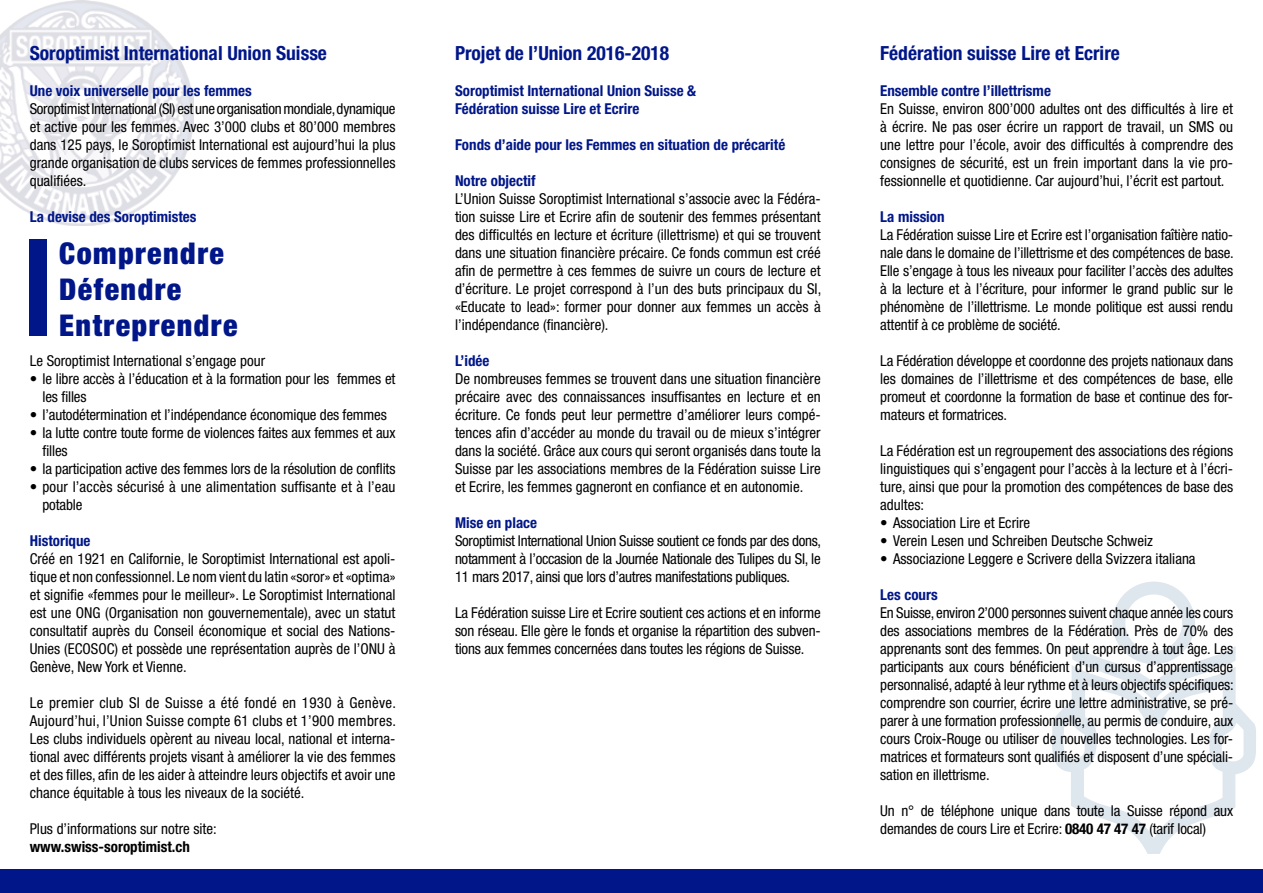
<style>
.page{position:relative;width:1263px;height:893px;background:#fff}
.page>*{position:absolute;margin:0;border:0;box-sizing:border-box;transform-origin:0 0}
.t1{font:900 condensed 30px/36px "Helvetica Neue";letter-spacing:.05em;color:#001689}
.t2{font:700 condensed 19.5px "Helvetica Neue";color:#001689}
.t3{font:condensed 15px/18px "Helvetica Neue";color:#000;text-align:justify}
.t4{font:700 condensed 15px/18px "Helvetica Neue";color:#001689}
.t5{font:700 condensed 15px "Helvetica Neue";color:#000}
.s1{font-weight:700}
</style>
<div class="page">
<img style="left:0;top:0;width:194px;height:226px">
<svg style="left:1052px;top:582px;width:204px;height:272px"></svg>
<div style="left:0;top:870px;width:1263px;height:23px;background:#001689"></div>
<div style="left:30px;top:240px;width:17px;height:96px;background:#001689"></div>
<h2 class="t2" style="left:30px;top:41px;width:299px">Soroptimist International Union Suisse</h2>
<p class="t4" style="left:30px;top:81px;width:223px">Une voix universelle pour les femmes</p>
<p class="t3" style="left:30px;top:99px;width:367px">Soroptimist International (SI) est une organisation mondiale, dynamique et active pour les femmes. Avec 3’000 clubs et 80’000 membres dans 125 pays, le Soroptimist International est aujourd’hui la plus grande organisation de clubs services de femmes professionnelles qualifiées.</p>
<p class="t4" style="left:30px;top:207px;width:168px">La devise des Soroptimistes</p>
<h1 class="t1" style="left:59px;top:235px;width:180px">Comprendre<br>Défendre<br>Entreprendre</h1>
<p class="t3" style="left:30px;top:351px;width:237px">Le Soroptimist International s’engage pour</p>
<p class="t3" style="left:43px;top:369px;width:354px;text-indent:-13px">• le libre accès à l’éducation et à la formation pour les femmes et les filles</p>
<p class="t3" style="left:30px;top:405px;width:359px">• l’autodétermination et l’indépendance économique des femmes</p>
<p class="t3" style="left:43px;top:423px;width:354px;text-indent:-13px">• la lutte contre toute forme de violences faites aux femmes et aux filles</p>
<p class="t3" style="left:30px;top:459px;width:367px">• la participation active des femmes lors de la résolution de conflits</p>
<p class="t3" style="left:43px;top:477px;width:354px;text-indent:-13px">• pour l’accès sécurisé à une alimentation suffisante et à l’eau potable</p>
<p class="t4" style="left:30px;top:531px;width:62px">Historique</p>
<p class="t3" style="left:30px;top:549px;width:367px">Créé en 1921 en Californie, le Soroptimist International est apoli&shy;tique et non confessionnel. Le nom vient du latin «soror» et «optima» et signifie «femmes pour le meilleur». Le Soroptimist International est une ONG (Organisation non gouvernementale), avec un statut consultatif auprès du Conseil économique et social des Nations-Unies (ECOSOC) et possède une représentation auprès de l’ONU à Genève, New York et Vienne.</p>
<p class="t3" style="left:30px;top:693px;width:368px">Le premier club SI de Suisse a été fondé en 1930 à Genève.<br>Aujourd’hui, l’Union Suisse compte 61 clubs et 1’900 membres.<br>Les clubs individuels opèrent au niveau local, national et interna&shy;tional avec différents projets visant à améliorer la vie des femmes et des filles, afin de les aider à atteindre leurs objectifs et avoir une chance équitable à tous les niveaux de la société.</p>
<p class="t3" style="left:30px;top:819px;width:188px">Plus d’informations sur notre site:</p>
<p class="t5" style="left:30px;top:837px;width:162px">www.swiss-soroptimist.ch</p>
<h2 class="t2" style="left:455px;top:41px;width:216px">Projet de l’Union 2016-2018</h2>
<p class="t4" style="left:455px;top:81px;width:243px">Soroptimist International Union Suisse &amp;<br>Fédération suisse Lire et Ecrire</p>
<p class="t4" style="left:455px;top:135px;width:332px">Fonds d’aide pour les Femmes en situation de précarité</p>
<p class="t4" style="left:455px;top:171px;width:82px">Notre objectif</p>
<p class="t3" style="left:455px;top:189px;width:368px">L’Union Suisse Soroptimist International s’associe avec la Fédéra&shy;tion suisse Lire et Ecrire afin de soutenir des femmes présentant des difficultés en lecture et écriture (illettrisme) et qui se trouvent dans une situation financière précaire. Ce fonds commun est créé afin de permettre à ces femmes de suivre un cours de lecture et d’écriture. Le projet correspond à l’un des buts principaux du SI, «Educate to lead»: former pour donner aux femmes un accès à l’indépendance (financière).</p>
<p class="t4" style="left:455px;top:351px;width:36px">L’idée</p>
<p class="t3" style="left:455px;top:369px;width:367px">De nombreuses femmes se trouvent dans une situation financière précaire avec des connaissances insuffisantes en lecture et en écriture. Ce fonds peut leur permettre d’améliorer leurs compé&shy;tences afin d’accéder au monde du travail ou de mieux s’intégrer dans la société. Grâce aux cours qui seront organisés dans toute la Suisse par les associations membres de la Fédération suisse Lire et Ecrire, les femmes gagneront en confiance et en autonomie.</p>
<p class="t4" style="left:455px;top:513px;width:84px">Mise en place</p>
<p class="t3" style="left:455px;top:531px;width:368px">Soroptimist International Union Suisse soutient ce fonds par des dons, notamment à l’occasion de la Journée Nationale des Tulipes du SI, le 11 mars 2017, ainsi que lors d’autres manifestations publiques.</p>
<p class="t3" style="left:455px;top:603px;width:367px">La Fédération suisse Lire et Ecrire soutient ces actions et en informe son réseau. Elle gère le fonds et organise la répartition des subven&shy;tions aux femmes concernées dans toutes les régions de Suisse.</p>
<h2 class="t2" style="left:880px;top:41px;width:241px">Fédération suisse Lire et Ecrire</h2>
<p class="t4" style="left:880px;top:81px;width:172px">Ensemble contre l’illettrisme</p>
<p class="t3" style="left:880px;top:99px;width:354px">En Suisse, environ 800’000 adultes ont des difficultés à lire et à écrire. Ne pas oser écrire un rapport de travail, un SMS ou une lettre pour l’école, avoir des difficultés à comprendre des consignes de sécurité, est un frein important dans la vie pro&shy;fessionnelle et quotidienne. Car aujourd’hui, l’écrit est partout.</p>
<p class="t4" style="left:880px;top:207px;width:66px">La mission</p>
<p class="t3" style="left:880px;top:225px;width:355px">La Fédération suisse Lire et Ecrire est l’organisation faîtière natio&shy;nale dans le domaine de l’illettrisme et des compétences de base.<br>Elle s’engage à tous les niveaux pour faciliter l’accès des adultes à la lecture et à l’écriture, pour informer le grand public sur le phénomène de l’illettrisme. Le monde politique est aussi rendu attentif à ce problème de société.</p>
<p class="t3" style="left:880px;top:351px;width:354px">La Fédération développe et coordonne des projets nationaux dans les domaines de l’illettrisme et des compétences de base, elle promeut et coordonne la formation de base et continue des for&shy;mateurs et formatrices.</p>
<p class="t3" style="left:880px;top:441px;width:354px">La Fédération est un regroupement des associations des régions linguistiques qui s’engagent pour l’accès à la lecture et à l’écri&shy;ture, ainsi que pour la promotion des compétences de base des adultes:</p>
<p class="t3" style="left:880px;top:513px;width:152px">• Association Lire et Ecrire</p>
<p class="t3" style="left:880px;top:531px;width:274px">• Verein Lesen und Schreiben Deutsche Schweiz</p>
<p class="t3" style="left:880px;top:549px;width:317px">• Associazione Leggere e Scrivere della Svizzera italiana</p>
<p class="t4" style="left:880px;top:585px;width:59px">Les cours</p>
<p class="t3" style="left:880px;top:603px;width:355px">En Suisse, environ 2’000 personnes suivent chaque année les cours des associations membres de la Fédération. Près de 70% des apprenants sont des femmes. On peut apprendre à tout âge. Les participants aux cours bénéficient d’un cursus d’apprentissage personnalisé, adapté à leur rythme et à leurs objectifs spécifiques: comprendre son courrier, écrire une lettre administrative, se pré&shy;parer à une formation professionnelle, au permis de conduire, aux cours Croix-Rouge ou utiliser de nouvelles technologies. Les for&shy;matrices et formateurs sont qualifiés et disposent d’une spéciali&shy;sation en illettrisme.</p>
<p class="t3" style="left:880px;top:801px;width:354px">Un n° de téléphone unique dans toute la Suisse répond aux demandes de cours Lire et Ecrire: <span class="s1">0840 47 47 47</span> (tarif local)</p>
</div>
